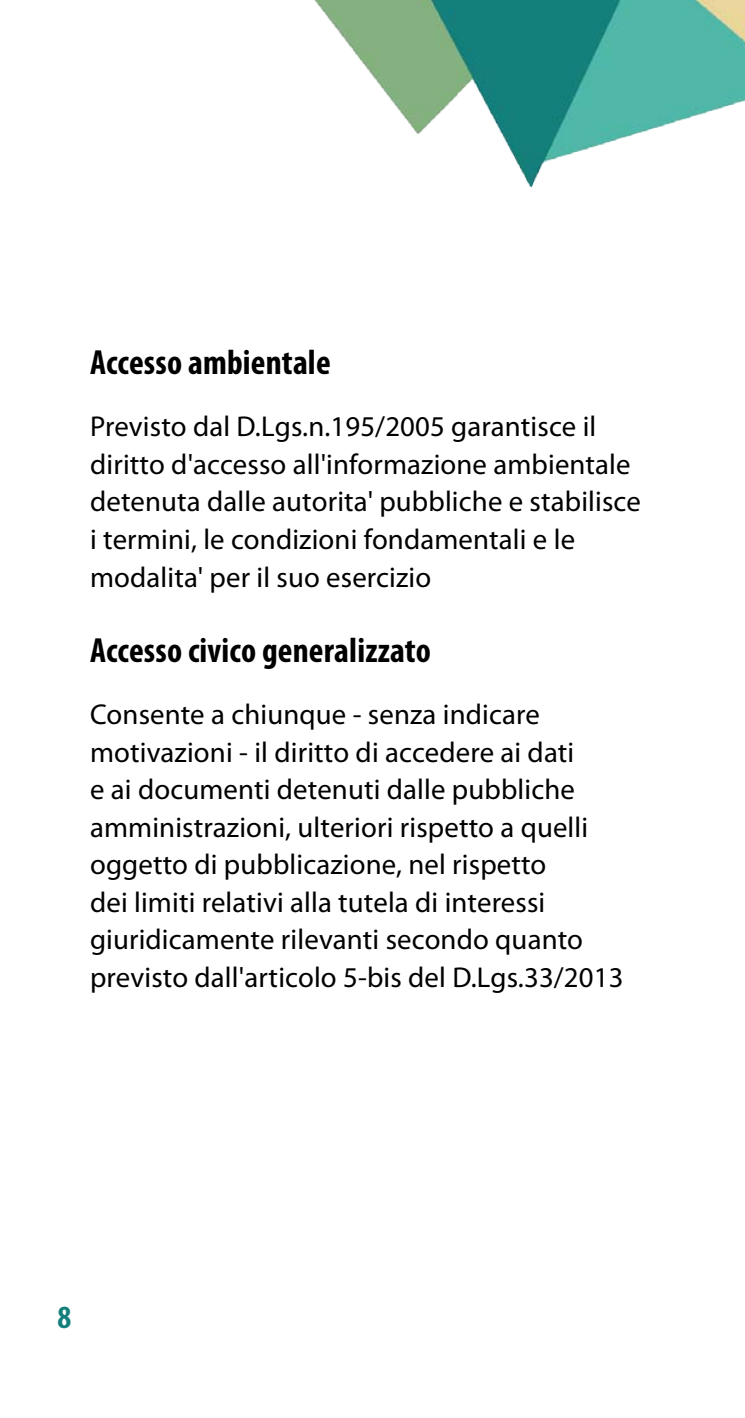
<style>
.page{position:relative;width:745px;height:1418px;background:#fff}
.page>*{position:absolute;margin:0;border:0;box-sizing:border-box;transform-origin:0 0}
.t1{font:700 condensed 35px "Myriad Pro";letter-spacing:.005em;color:#000}
.t2{font:700 condensed 32.5px "Myriad Pro";color:#147f7b}
.t3{font:28.75px/37.5px "Myriad Pro";letter-spacing:.005em;color:#000}
</style>
<div class="page">
<img style="left:314px;top:0;width:430px;height:186px">
<p class="t1" style="left:90px;top:340px;width:242px">Accesso ambientale</p>
<p class="t3" style="left:90px;top:407px;width:552px">Previsto dal D.Lgs.n.195/2005 garantisce il diritto d'accesso all'informazione ambientale detenuta dalle autorita' pubbliche e stabilisce i termini, le condizioni fondamentali e le modalita' per il suo esercizio</p>
<p class="t1" style="left:90px;top:628px;width:342px">Accesso civico generalizzato</p>
<p class="t3" style="left:90px;top:695px;width:534px">Consente a chiunque - senza indicare motivazioni - il diritto di accedere ai dati<br>e ai documenti detenuti dalle pubbliche amministrazioni, ulteriori rispetto a quelli oggetto di pubblicazione, nel rispetto<br>dei limiti relativi alla tutela di interessi giuridicamente rilevanti secondo quanto previsto dall'articolo 5-bis del D.Lgs.33/2013</p>
<p class="t2" style="left:57px;top:1296px;width:15px">8</p>
</div>
